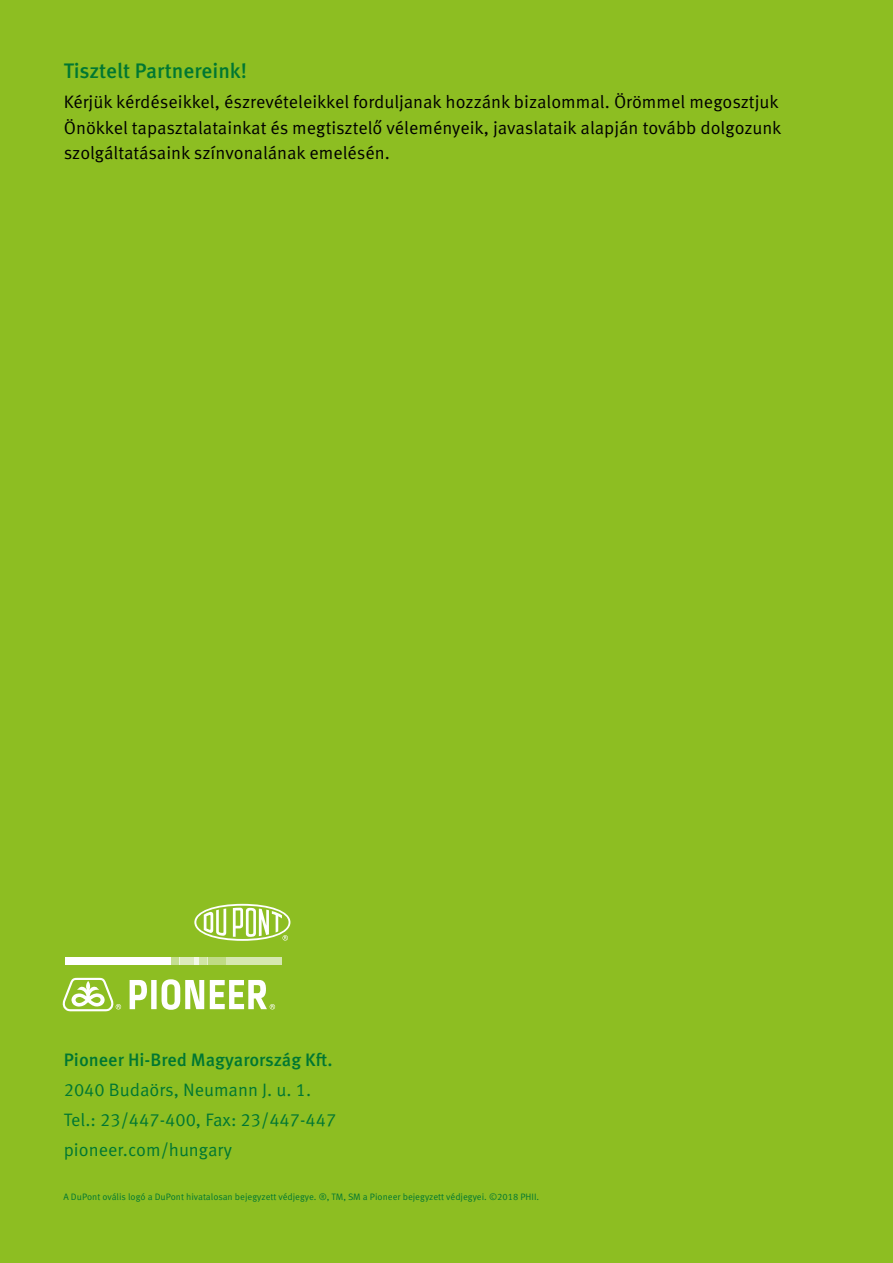
<style>
.page{position:relative;width:893px;height:1263px;background:#8dbe22}
.page>*{position:absolute;margin:0;border:0;box-sizing:border-box;transform-origin:0 0}
.t1{font:500 21px "Meta Pro";letter-spacing:-.005em;color:#007732}
.t2{font:18px/25.5px "Meta Pro Norm";letter-spacing:-.005em;color:#000}
.t3{font:18px/30px "Meta Pro Norm";color:#007732}
.t4{font:500 18px "Meta Pro";color:#007732}
.t5{font:9.3px "Meta Pro Norm";color:#007732}
</style>
<div class="page">
<div style="left:199px;top:957px;width:8px;height:8px;background:#d1e5a6"></div>
<div style="left:65px;top:957px;width:105px;height:8px;background:#fff"></div>
<div style="left:226px;top:957px;width:56px;height:8px;background:#d6e8b1"></div>
<div style="left:170px;top:957px;width:10px;height:8px;background:#c5de90"></div>
<div style="left:207px;top:957px;width:19px;height:8px;background:#bfdb84"></div>
<div style="left:180px;top:957px;width:14px;height:8px;background:#dcebbc"></div>
<div style="left:194px;top:957px;width:5px;height:8px;background:#f3f8e8"></div>
<svg style="left:194px;top:904px;width:96px;height:37px"></svg>
<svg style="left:130px;top:980px;width:17px;height:29px"></svg>
<div style="left:151px;top:980px;width:6px;height:29px;background:#fff"></div>
<svg style="left:162px;top:979px;width:42px;height:31px"></svg>
<svg style="left:210px;top:980px;width:65px;height:29px"></svg>
<svg style="left:62px;top:978px;width:59px;height:33px"></svg>
<p class="t1" style="left:64px;top:55px;width:185px">Tisztelt Partnereink!</p>
<p class="t2" style="left:64px;top:88px;width:719px">Kérjük kérdéseikkel, észrevételeikkel forduljanak hozzánk bizalommal. Örömmel megosztjuk<br>Önökkel tapasztalatainkat és megtisztelő véleményeik, javaslataik alapján tovább dolgozunk szolgáltatásaink színvonalának emelésén.</p>
<p class="t4" style="left:64px;top:1045px;width:270px">Pioneer Hi-Bred Magyarország Kft.</p>
<p class="t3" style="left:64px;top:1073px;width:274px">2040 Budaörs, Neumann J. u. 1.<br>Tel.: 23/447-400, Fax: 23/447-447 pioneer.com/hungary</p>
<p class="t5" style="left:63px;top:1190px;width:477px">A DuPont ovális logó a DuPont hivatalosan bejegyzett védjegye. ®, TM, SM a Pioneer bejegyzett védjegyei. ©2018 PHII.</p>
</div>
